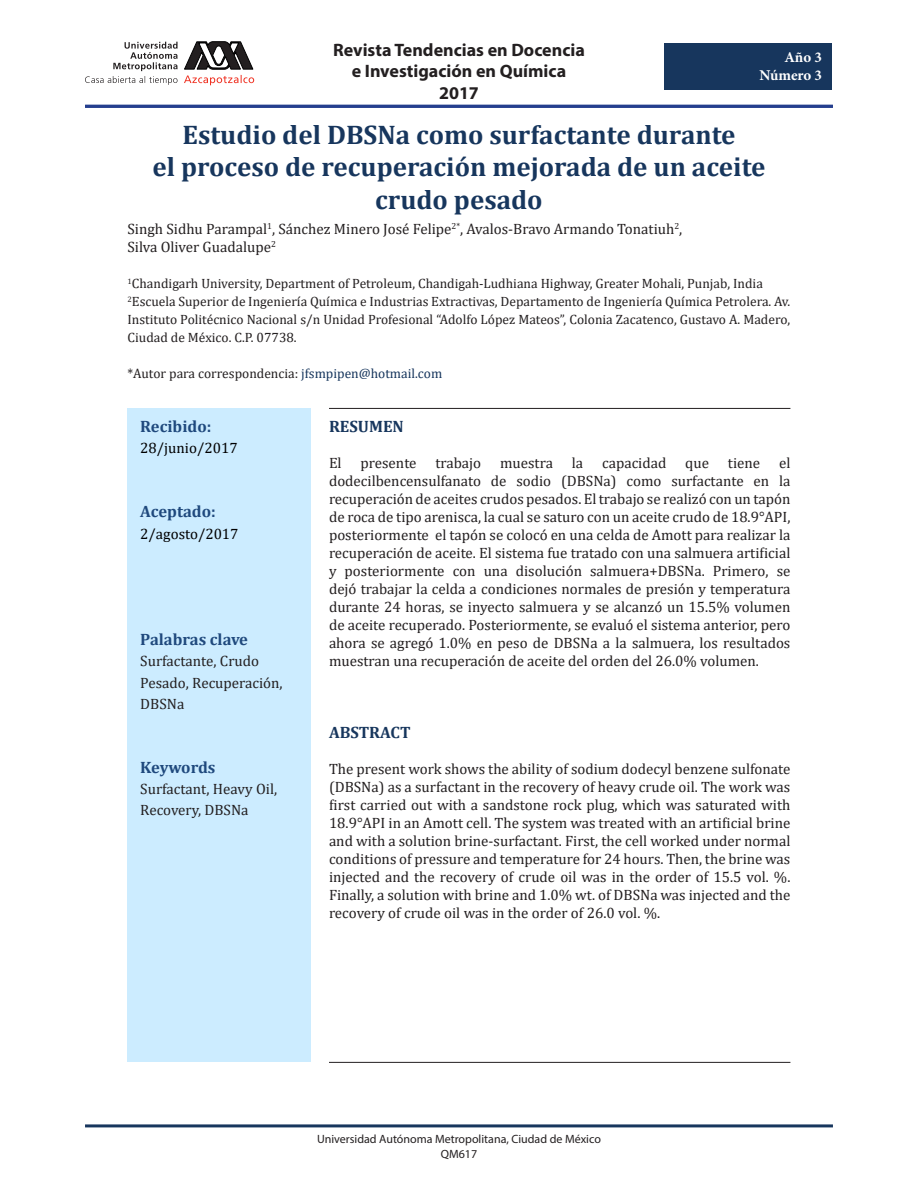
<style>
.page{position:relative;width:918px;height:1188px;background:#fff}
.page>*{position:absolute;margin:0;border:0;box-sizing:border-box;transform-origin:0 0}
.Tìtulo_del_trabajo{font:700 27px/32.4px "Cambria";color:#17365d;text-align:center}
.t1{font:700 18px/21.6px "Myriad Pro";color:#231f20;text-align:center}
.摘要-关键词标题{font:700 16.5px "Cambria";color:#1f497d}
.Resumen_y_Abstract{font:700 16.5px "Cambria";color:#17365d}
.Body_text{font:15px/18px "Cambria";color:#231f20;text-align:justify}
.Autor{font:15px/18px "Cambria";color:#231f20}
.摘要-关键词标题-2{font:15px/21.3px "Cambria";color:#231f20}
.t2{font:15px "Cambria";color:#000}
.t3{font:700 15px/18px "Minion Pro";letter-spacing:-.005em;color:#fff;text-align:right}
.Instituciòn{font:13.5px/18px "Cambria";color:#231f20;text-align:justify}
.t4{font:12px/14.9px "Myriad Pro";color:#231f20;text-align:center}
.s1{color:#17365d}
</style>
<div class="page">
<hr style="left:85px;top:1124px;width:748px;height:3px;background:#17365d">
<div style="left:665px;top:43px;width:167px;height:46px;background:#17365d"></div>
<svg style="left:85px;top:42px;width:93px;height:43px"></svg>
<svg style="left:184px;top:41px;width:70px;height:44px"></svg>
<hr style="left:85px;top:105px;width:748px;height:3px;background:#253f8e">
<div style="left:128px;top:408px;width:183px;height:654px;background:#ccecff"></div>
<hr style="left:329px;top:408px;width:461px;height:1px;background:#231f20">
<hr style="left:329px;top:1062px;width:461px;height:1px;background:#231f20">
<p class="t1" style="left:333px;top:38px;width:253px">Revista Tendencias en Docencia e Investigación en Química<br>2017</p>
<p class="t3" style="left:759px;top:48px;width:64px">Año 3<br>Número 3</p>
<p class="Tìtulo_del_trabajo" style="left:152px;top:118px;width:615px">Estudio del DBSNa como surfactante durante<br>el proceso de recuperación mejorada de un aceite crudo pesado</p>
<p class="Autor" style="left:128px;top:220px;width:556px">Singh Sidhu Parampal<sup>1</sup>, Sánchez Minero José Felipe<sup>2*</sup>, Avalos-Bravo Armando Tonatiuh<sup>2</sup>,<br>Silva Oliver Guadalupe<sup>2</sup></p>
<p class="Instituciòn" style="left:128px;top:274px;width:637px"><sup>1</sup>Chandigarh University, Department of Petroleum, Chandigah-Ludhiana Highway, Greater Mohali, Punjab, India</p>
<p class="Instituciòn" style="left:128px;top:292px;width:664px"><sup>2</sup>Escuela Superior de Ingeniería Química e Industrias Extractivas, Departamento de Ingeniería Química Petrolera. Av.<br>Instituto Politécnico Nacional s/n Unidad Profesional “Adolfo López Mateos”, Colonia Zacatenco, Gustavo A. Madero, Ciudad de México. C.P. 07738.</p>
<p class="Instituciòn" style="left:128px;top:364px;width:316px">*Autor para correspondencia: <span class="s1">jfsmpipen@hotmail.com</span></p>
<p class="摘要-关键词标题" style="left:140px;top:415px;width:73px">Recibido:</p>
<p class="t2" style="left:140px;top:439px;width:99px">28/junio/2017</p>
<p class="Resumen_y_Abstract" style="left:329px;top:415px;width:76px">RESUMEN</p>
<p class="Body_text" style="left:329px;top:454px;width:14px">El</p>
<p class="Body_text" style="left:361px;top:454px;width:58px">presente</p>
<p class="Body_text" style="left:435px;top:454px;width:47px">trabajo</p>
<p class="Body_text" style="left:500px;top:454px;width:54px">muestra</p>
<p class="Body_text" style="left:572px;top:454px;width:13px">la</p>
<p class="Body_text" style="left:602px;top:454px;width:66px">capacidad</p>
<p class="Body_text" style="left:685px;top:454px;width:25px">que</p>
<p class="Body_text" style="left:728px;top:454px;width:34px">tiene</p>
<p class="Body_text" style="left:329px;top:454px;width:463px;text-indent:450px">el dodecilbencensulfanato de sodio (DBSNa) como surfactante en la recuperación de aceites crudos pesados. El trabajo se realizó con un tapón de roca de tipo arenisca, la cual se saturo con un aceite crudo de 18.9°API, posteriormente el tapón se colocó en una celda de Amott para realizar la recuperación de aceite. El sistema fue tratado con una salmuera artificial y posteriormente con una disolución salmuera+DBSNa. Primero, se dejó trabajar la celda a condiciones normales de presión y temperatura durante 24 horas, se inyecto salmuera y se alcanzó un 15.5% volumen de aceite recuperado. Posteriormente, se evaluó el sistema anterior, pero ahora se agregó 1.0% en peso de DBSNa a la salmuera, los resultados muestran una recuperación de aceite del orden del 26.0% volumen.</p>
<p class="摘要-关键词标题" style="left:140px;top:500px;width:77px">Aceptado:</p>
<p class="t2" style="left:140px;top:525px;width:100px">2/agosto/2017</p>
<p class="摘要-关键词标题" style="left:140px;top:628px;width:109px">Palabras clave</p>
<p class="摘要-关键词标题-2" style="left:140px;top:650px;width:120px">Surfactante, Crudo</p>
<p class="摘要-关键词标题-2" style="left:140px;top:672px;width:144px">Pesado, Recuperación,<br>DBSNa</p>
<p class="摘要-关键词标题" style="left:140px;top:756px;width:77px">Keywords</p>
<p class="摘要-关键词标题-2" style="left:140px;top:778px;width:138px">Surfactant, Heavy Oil,</p>
<p class="摘要-关键词标题-2" style="left:140px;top:800px;width:110px">Recovery, DBSNa</p>
<p class="Resumen_y_Abstract" style="left:329px;top:721px;width:83px">ABSTRACT</p>
<p class="Body_text" style="left:329px;top:760px;width:463px">The present work shows the ability of sodium dodecyl benzene sulfonate (DBSNa) as a surfactant in the recovery of heavy crude oil. The work was first carried out with a sandstone rock plug, which was saturated with 18.9°API in an Amott cell. The system was treated with an artificial brine and with a solution brine-surfactant. First, the cell worked under normal conditions of pressure and temperature for 24 hours. Then, the brine was injected and the recovery of crude oil was in the order of 15.5 vol. %.<br>Finally, a solution with brine and 1.0% wt. of DBSNa was injected and the recovery of crude oil was in the order of 26.0 vol. %.</p>
<p class="t4" style="left:317px;top:1131px;width:285px">Universidad Autónoma Metropolitana, Ciudad de México<br>QM617</p>
</div>
